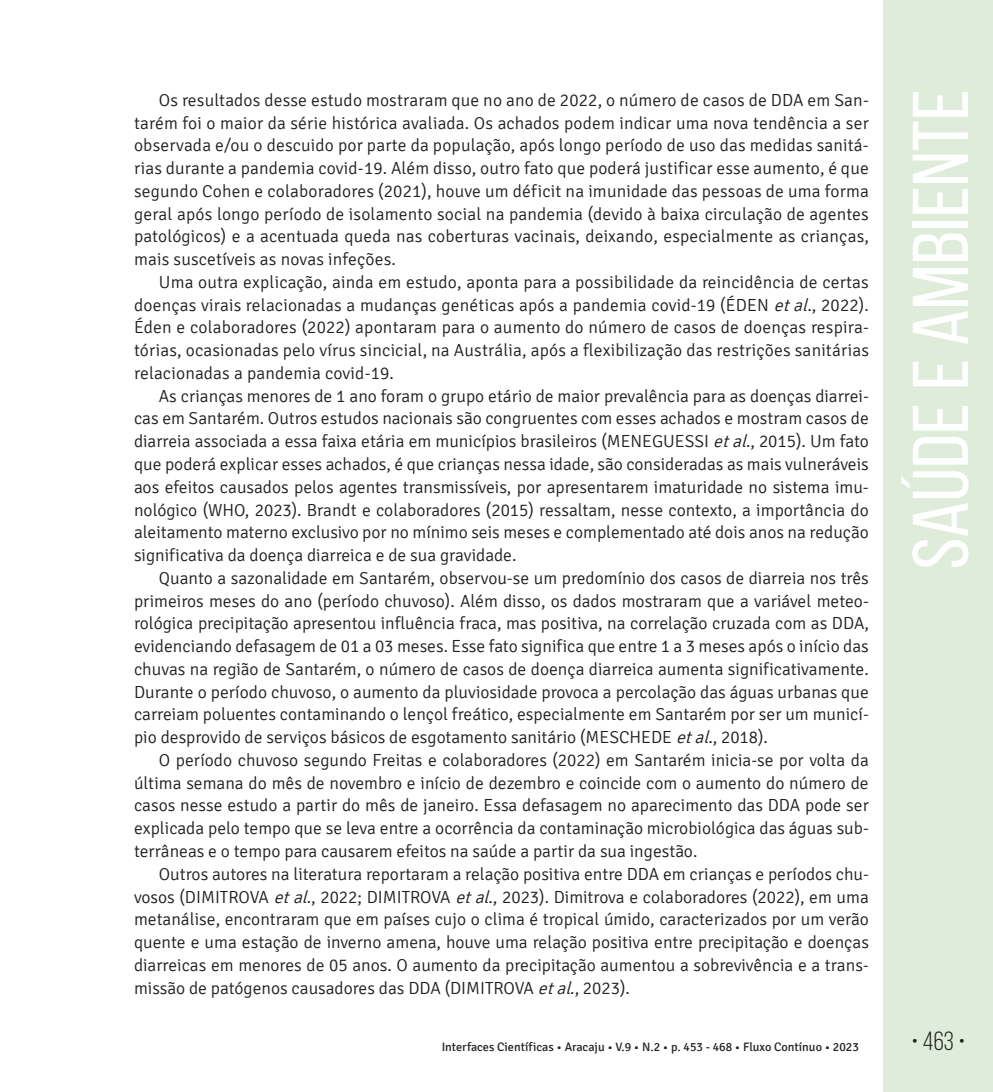
<style>
.page{position:relative;width:993px;height:1092px;background:#fff}
.page>*{position:absolute;margin:0;border:0;box-sizing:border-box;transform-origin:0 0}
.t1{font:78.75px "Bebas Neue";color:#fff;scale:1.09 1}
.t2{font:26.25px "Bebas Neue";color:#231f20}
.t3{font:300 17.5px/22.8px "Signika";color:#231f20;text-align:justify}
.t4{font:12.25px "Signika";color:#231f20}
.s1{font-style:italic}
</style>
<div class="page">
<div style="left:883px;top:0;width:109px;height:1091px;background:#deecd9"></div>
<p class="t3" style="left:134px;top:89px;width:736px;text-indent:25px">Os resultados desse estudo mostraram que no ano de 2022, o número de casos de DDA em San&shy;tarém foi o maior da série histórica avaliada. Os achados podem indicar uma nova tendência a ser observada e/ou o descuido por parte da população, após longo período de uso das medidas sanitá&shy;rias durante a pandemia covid-19. Além disso, outro fato que poderá justificar esse aumento, é que segundo Cohen e colaboradores (2021), houve um déficit na imunidade das pessoas de uma forma geral após longo período de isolamento social na pandemia (devido à baixa circulação de agentes patológicos) e a acentuada queda nas coberturas vacinais, deixando, especialmente as crianças, mais suscetíveis as novas infeções.</p>
<p class="t3" style="left:134px;top:271px;width:736px;text-indent:25px">Uma outra explicação, ainda em estudo, aponta para a possibilidade da reincidência de certas doenças virais relacionadas a mudanças genéticas após a pandemia covid-19 (ÉDEN <span class="s1">etal</span>., 2022).<br>Éden e colaboradores (2022) apontaram para o aumento do número de casos de doenças respira&shy;tórias, ocasionadas pelo vírus sincicial, na Austrália, após a flexibilização das restrições sanitárias relacionadas a pandemia covid-19.</p>
<p class="t3" style="left:134px;top:385px;width:736px;text-indent:25px">As crianças menores de 1 ano foram o grupo etário de maior prevalência para as doenças diarrei&shy;cas em Santarém. Outros estudos nacionais são congruentes com esses achados e mostram casos de diarreia associada a essa faixa etária em municípios brasileiros ( MENEGUESSI <span class="s1">etal</span>., 2015). Um fato que poderá explicar esses achados, é que crianças nessa idade, são consideradas as mais vulneráveis aos efeitos causados pelos agentes transmissíveis, por apresentarem imaturidade no sistema imu&shy;nológico (WHO, 2023). Brandt e colaboradores (2015) ressaltam, nesse contexto, a importância do aleitamento materno exclusivo por no mínimo seis meses e complementado até dois anos na redução significativa da doença diarreica e de sua gravidade.</p>
<p class="t3" style="left:134px;top:567px;width:736px;text-indent:25px">Quanto a sazonalidade em Santarém, observou-se um predomínio dos casos de diarreia nos três primeiros meses do ano (período chuvoso). Além disso, os dados mostraram que a variável meteo&shy;rológica precipitação apresentou influência fraca, mas positiva, na correlação cruzada com as DDA, evidenciando defasagem de 01 a 03 meses. Esse fato significa que entre 1 a 3 meses após o início das chuvas na região de Santarém, o número de casos de doença diarreica aumenta significativamente.<br>Durante o período chuvoso, o aumento da pluviosidade provoca a percolação das águas urbanas que carreiam poluentes contaminando o lençol freático, especialmente em Santarém por ser um municí&shy;pio desprovido de serviços básicos de esgotamento sanitário ( MESCHEDE <span class="s1">etal</span>., 2018).</p>
<p class="t3" style="left:134px;top:749px;width:736px;text-indent:25px">O período chuvoso segundo Freitas e colaboradores (2022) em Santarém inicia-se por volta da última semana do mês de novembro e início de dezembro e coincide com o aumento do número de casos nesse estudo a partir do mês de janeiro. Essa defasagem no aparecimento das DDA pode ser explicada pelo tempo que se leva entre a ocorrência da contaminação microbiológica das águas sub&shy;terrâneas e o tempo para causarem efeitos na saúde a partir da sua ingestão.</p>
<p class="t3" style="left:134px;top:862px;width:736px;text-indent:25px">Outros autores na literatura reportaram a relação positiva entre DDA em crianças e períodos chu&shy;vosos ( DIMITROVA <span class="s1">etal</span>., 2022; DIMITROVA <span class="s1">etal</span>., 2023). Dimitrova e colaboradores (2022), em uma metanálise, encontraram que em países cujo o clima é tropical úmido, caracterizados por um verão quente e uma estação de inverno amena, houve uma relação positiva entre precipitação e doenças diarreicas em menores de 05 anos. O aumento da precipitação aumentou a sobrevivência e a trans&shy;missão de patógenos causadores das DDA (DIMITROVA <span class="s1">etal</span>., 2023).</p>
<h1 class="t1" style="left:897px;top:569px;width:442px;rotate:-90deg">Saúde e Ambiente</h1>
<p class="t4" style="left:441px;top:1040px;width:418px">Interfaces Científicas • Aracaju • V.9 • N.2 • p. 453 - 468 • Fluxo Contínuo • 2023</p>
<h2 class="t2" style="left:911px;top:1026px;width:56px">• 463 •</h2>
</div>
